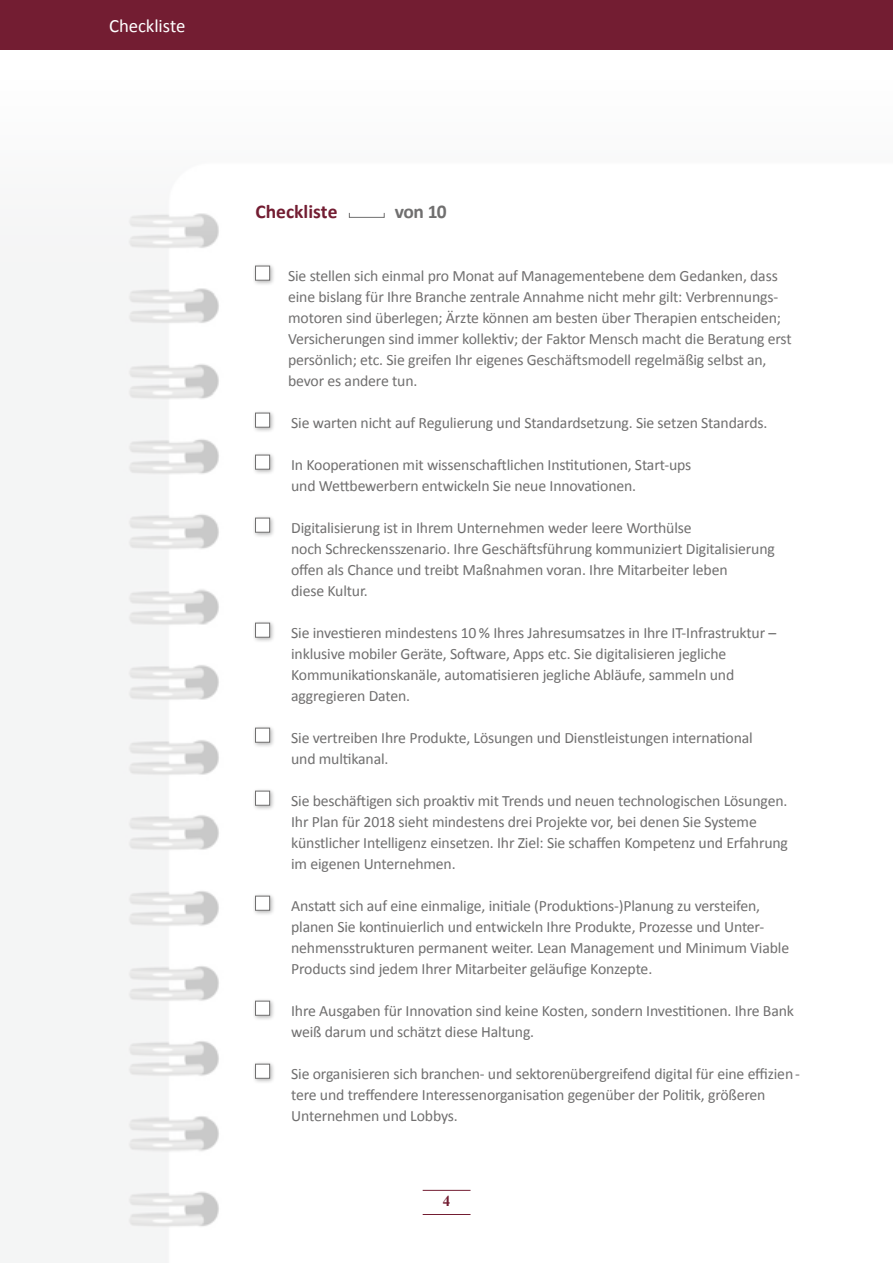
<style>
.page{position:relative;width:893px;height:1263px;background:#fff}
.page>*{position:absolute;margin:0;border:0;box-sizing:border-box;transform-origin:0 0}
.t1{font:700 19.5px "Calibri";color:#731d32}
.t2{font:700 19.5px "Calibri";color:#706f6f}
.t3{font:18.75px "Calibri";letter-spacing:-.005em;color:#fff}
.t4{font:15.75px/21px "Calibri";letter-spacing:-.01em;color:#706f6f}
.t5{font:700 15px "Times New Roman";color:#731d32}
</style>
<div class="page">
<img style="left:0;top:212px;width:471px;height:1051px">
<div style="left:349px;top:213px;width:36px;height:5px;border:1px solid #706f6f"></div>
<div style="left:253px;top:263px;width:22px;height:23px;background:#000;opacity:.3"></div>
<div style="left:255px;top:266px;width:15px;height:15px;background:#fff;border:1px solid #706f6f"></div>
<div style="left:253px;top:410px;width:22px;height:23px;background:#000;opacity:.3"></div>
<div style="left:255px;top:413px;width:15px;height:15px;background:#fff;border:1px solid #706f6f"></div>
<div style="left:253px;top:452px;width:22px;height:23px;background:#000;opacity:.3"></div>
<div style="left:255px;top:455px;width:15px;height:15px;background:#fff;border:1px solid #706f6f"></div>
<div style="left:253px;top:515px;width:22px;height:23px;background:#000;opacity:.3"></div>
<div style="left:255px;top:518px;width:15px;height:15px;background:#fff;border:1px solid #706f6f"></div>
<div style="left:253px;top:620px;width:22px;height:23px;background:#000;opacity:.3"></div>
<div style="left:255px;top:623px;width:15px;height:15px;background:#fff;border:1px solid #706f6f"></div>
<div style="left:253px;top:725px;width:22px;height:23px;background:#000;opacity:.3"></div>
<div style="left:255px;top:728px;width:15px;height:15px;background:#fff;border:1px solid #706f6f"></div>
<div style="left:253px;top:788px;width:22px;height:23px;background:#000;opacity:.3"></div>
<div style="left:255px;top:791px;width:15px;height:15px;background:#fff;border:1px solid #706f6f"></div>
<div style="left:253px;top:893px;width:22px;height:23px;background:#000;opacity:.3"></div>
<div style="left:255px;top:896px;width:15px;height:15px;background:#fff;border:1px solid #706f6f"></div>
<div style="left:253px;top:998px;width:22px;height:23px;background:#000;opacity:.3"></div>
<div style="left:255px;top:1001px;width:15px;height:15px;background:#fff;border:1px solid #706f6f"></div>
<div style="left:253px;top:1061px;width:22px;height:23px;background:#000;opacity:.3"></div>
<div style="left:255px;top:1064px;width:15px;height:15px;background:#fff;border:1px solid #706f6f"></div>
<div style="left:0;top:0;width:893px;height:50px;background:#731d32"></div>
<hr style="left:423px;top:1190px;width:47px;height:1px;background:#731d32">
<hr style="left:423px;top:1214px;width:47px;height:1px;background:#731d32">
<p class="t3" style="left:109px;top:14px;width:78px">Checkliste</p>
<p class="t1" style="left:255px;top:199px;width:84px">Checkliste</p>
<p class="t2" style="left:395px;top:199px;width:53px">von 10</p>
<p class="t4" style="left:288px;top:265px;width:505px">Sie stellen sich einmal pro Monat auf Managementebene dem Gedanken, dass eine bislang für Ihre Branche zentrale Annahme nicht mehr gilt: Verbrennungs&shy;motoren sind überlegen; Ärzte können am besten über Therapien entscheiden; Versicherungen sind immer kollektiv; der Faktor Mensch macht die Beratung erst persönlich; etc. Sie greifen Ihr eigenes Geschäftsmodell regelmäßig selbst an, bevor es andere tun.</p>
<p class="t4" style="left:291px;top:412px;width:478px">Sie warten nicht auf Regulierung und Standardsetzung. Sie setzen Standards.</p>
<p class="t4" style="left:291px;top:454px;width:402px">In Kooperationen mit wissenschaftlichen Institutionen, Start-ups und Wettbewerbern entwickeln Sie neue Innovationen.</p>
<p class="t4" style="left:291px;top:517px;width:485px">Digitalisierung ist in Ihrem Unternehmen weder leere Worthülse<br>noch Schreckensszenario. Ihre Geschäftsführung kommuniziert Digitalisierung offen als Chance und treibt Maßnahmen voran. Ihre Mitarbeiter leben<br>diese Kultur.</p>
<p class="t4" style="left:291px;top:622px;width:487px">Sie investieren mindestens 10 % Ihres Jahresumsatzes in Ihre IT-Infrastruktur – inklusive mobiler Geräte, Software, Apps etc. Sie digitalisieren jegliche Kommunikationskanäle, automatisieren jegliche Abläufe, sammeln und aggregieren Daten.</p>
<p class="t4" style="left:291px;top:727px;width:463px">Sie vertreiben Ihre Produkte, Lösungen und Dienstleistungen international und multikanal.</p>
<p class="t4" style="left:291px;top:790px;width:498px">Sie beschäftigen sich proaktiv mit Trends und neuen technologischen Lösungen.<br>Ihr Plan für 2018 sieht mindestens drei Projekte vor, bei denen Sie Systeme künstlicher Intelligenz einsetzen. Ihr Ziel: Sie schaffen Kompetenz und Erfahrung im eigenen Unternehmen.</p>
<p class="t4" style="left:291px;top:895px;width:499px">Anstatt sich auf eine einmalige, initiale (Produktions-)Planung zu versteifen, planen Sie kontinuierlich und entwickeln Ihre Produkte, Prozesse und Unter&shy;nehmensstrukturen permanent weiter. Lean Management und Minimum Viable Products sind jedem Ihrer Mitarbeiter geläufige Konzepte.</p>
<p class="t4" style="left:291px;top:1000px;width:504px">Ihre Ausgaben für Innovation sind keine Kosten, sondern Investitionen. Ihre Bank weiß darum und schätzt diese Haltung.</p>
<p class="t4" style="left:291px;top:1063px;width:510px">Sie organisieren sich branchen- und sektorenübergreifend digital für eine effizien&shy;tere und treffendere Interessenorganisation gegenüber der Politik, größeren<br>Unternehmen und Lobbys.</p>
<p class="t5" style="left:443px;top:1190px;width:9px">4</p>
</div>
